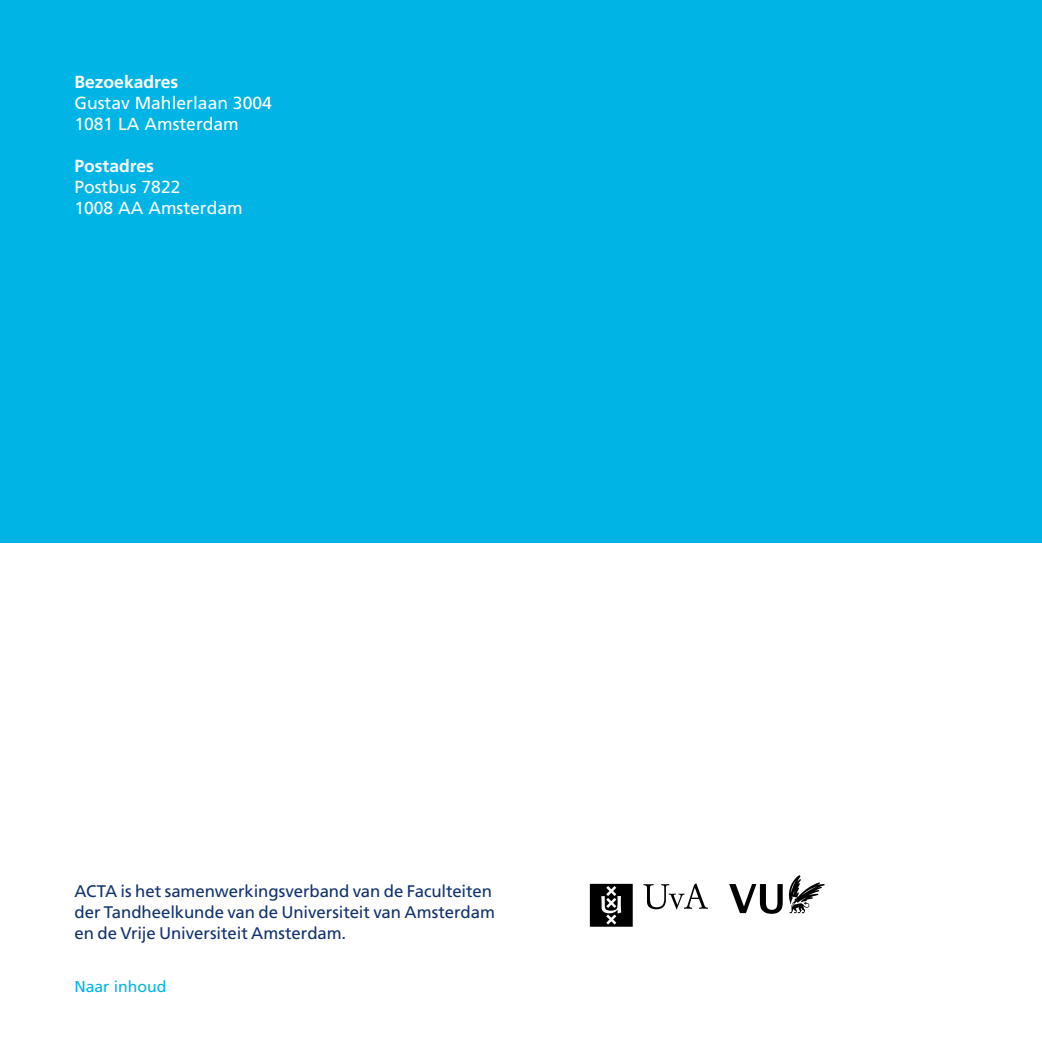
<style>
.page{position:relative;width:1042px;height:1042px;background:#fff}
.page>*{position:absolute;margin:0;border:0;box-sizing:border-box;transform-origin:0 0}
.t1{font:17.5px/21px "Frutiger LT Std";color:#fff}
.t2{font:700 17.5px "Frutiger LT Std";color:#fff}
.t3{font:16.8px/21px "Frutiger LT Std";letter-spacing:-.005em;color:#12326e}
.t4{font:15.75px "Frutiger LT Std";color:#00b5e5}
</style>
<div class="page">
<div style="left:0;top:0;width:1042px;height:542px;background:#00b5e5"></div>
<svg style="left:590px;top:884px;width:43px;height:42px;background:#2b2b2b"></svg>
<svg style="left:643px;top:883px;width:65px;height:26px"></svg>
<svg style="left:729px;top:884px;width:54px;height:30px"></svg>
<svg style="left:789px;top:875px;width:36px;height:38px"></svg>
<p class="t2" style="left:74px;top:71px;width:105px">Bezoekadres</p>
<p class="t1" style="left:74px;top:92px;width:199px">Gustav Mahlerlaan 3004<br>1081 LA Amsterdam</p>
<p class="t2" style="left:74px;top:155px;width:81px">Postadres</p>
<p class="t1" style="left:74px;top:176px;width:170px">Postbus 7822<br>1008 AA Amsterdam</p>
<p class="t3" style="left:74px;top:880px;width:422px">ACTA is het samenwerkingsverband van de Faculteiten der Tandheelkunde van de Universiteit van Amsterdam en de Vrije Universiteit Amsterdam.</p>
<p class="t4" style="left:74px;top:977px;width:93px">Naar inhoud</p>
</div>
